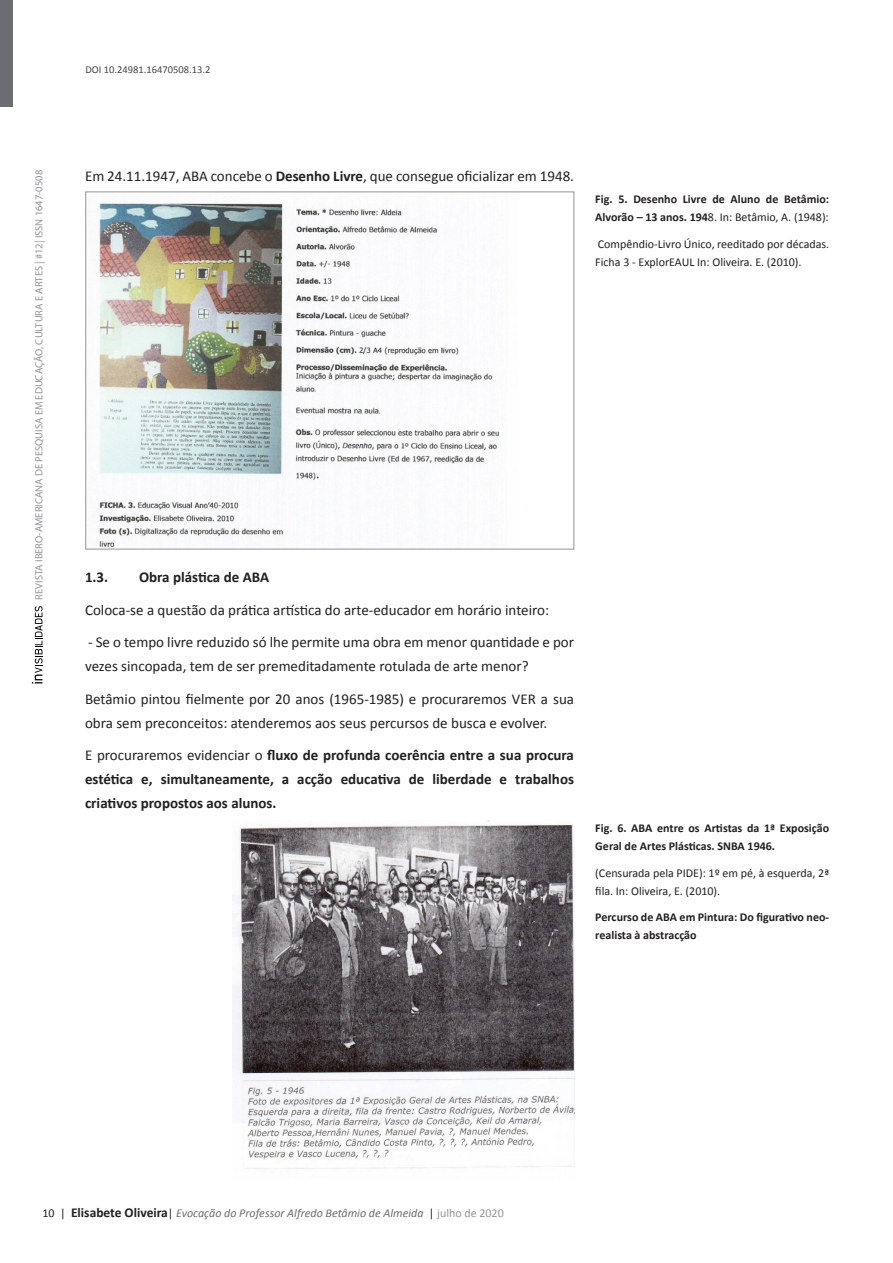
<style>
.page{position:relative;width:893px;height:1263px;background:#fff}
.page>*{position:absolute;margin:0;border:0;box-sizing:border-box;transform-origin:0 0}
.t1{font:15px/24px "Calibri";color:#231f20}
.t2{font:700 15px/24px "Calibri";color:#231f20;text-align:justify}
.t3{font:700 12px/18px "Calibri";color:#231f20}
.t4{font:12px/18px "Calibri";color:#231f20}
.t5{font:italic 12px "Calibri";color:#6c6d70}
.t6{font:10.5px "Myriad Pro";color:#939598}
.t7{font:10.5px "Calibri";color:#474747}
.s1{font-weight:700}
.s2{font-weight:400}
.s3{font-style:normal;color:#231f20}
.s4{font-weight:700;font-style:normal;font-size:13.5px;color:#231f20}
.s5{font-style:normal;color:#939598}
</style>
<div class="page">
<div style="left:0;top:0;width:13px;height:106px;background:#6c6d70"></div>
<svg style="left:32px;top:606px;width:11px;height:77px"></svg>
<img style="left:98px;top:202px;width:401px;height:345px">
<img style="left:232px;top:820px;width:342px;height:349px">
<p class="t7" style="left:86px;top:63px;width:126px">DOI 10.24981.16470508.13.2</p>
<p class="t6" style="left:33px;top:599px;width:431px;rotate:-90deg">REVISTA IBERO-AMERICANA DE PESQUISA EM EDUCAÇÃO, CULTURA E ARTES | #12| ISSN 1647-0508</p>
<p class="t1" style="left:85px;top:164px;width:490px">Em 24.11.1947, ABA concebe o <span class="s1">Desenho Livre</span>, que consegue oficializar em 1948.</p>
<p class="t2" style="left:85px;top:565px;width:25px">1.3.</p>
<p class="t2" style="left:139px;top:565px;width:132px">Obra plástica de ABA</p>
<p class="t1" style="left:85px;top:597px;width:466px">Coloca-se a questão da prática artística do arte-educador em horário inteiro:</p>
<p class="t1" style="left:85px;top:630px;width:490px">- Se o tempo livre reduzido só lhe permite uma obra em menor quantidade e por vezes sincopada, tem de ser premeditadamente rotulada de arte menor?</p>
<p class="t1" style="left:85px;top:686px;width:490px">Betâmio pintou fielmente por 20 anos (1965-1985) e procuraremos VER a sua obra sem preconceitos: atenderemos aos seus percursos de busca e evolver.</p>
<p class="t2" style="left:85px;top:743px;width:491px"><span class="s2">E procuraremos evidenciar o</span> fluxo de profunda coerência entre a sua procura estética e, simultaneamente, a acção educativa de liberdade e trabalhos criativos propostos aos alunos.</p>
<p class="t3" style="left:595px;top:190px;width:235px">Fig. 5. Desenho Livre de Aluno de Betâmio:<br>Alvorão – 13 anos. 194<span class="s2">8. In: Betâmio, A. (1948):</span></p>
<p class="t4" style="left:595px;top:234px;width:235px">Compêndio-Livro Único, reeditado por décadas.<br>Ficha 3 - ExplorEAUL In: Oliveira. E. (2010).</p>
<p class="t3" style="left:595px;top:818px;width:235px">Fig. 6. ABA entre os Artistas da 1ª Exposição<br>Geral de Artes Plásticas. SNBA 1946.</p>
<p class="t4" style="left:595px;top:863px;width:235px">(Censurada pela PIDE): 1º em pé, à esquerda, 2ª fila. In: Oliveira, E. (2010).</p>
<p class="t3" style="left:595px;top:907px;width:235px">Percurso de ABA em Pintura: Do figurativo neo&shy;realista à abstracção</p>
<p class="t5" style="left:43px;top:1205px;width:463px"><span class="s3">10 |</span> <span class="s4">Elisabete Oliveira</span><span class="s3">|</span> Evocação do Professor Alfredo Betâmio de Almeida <span class="s3">|</span> <span class="s5">julho de 2020</span></p>
</div>
